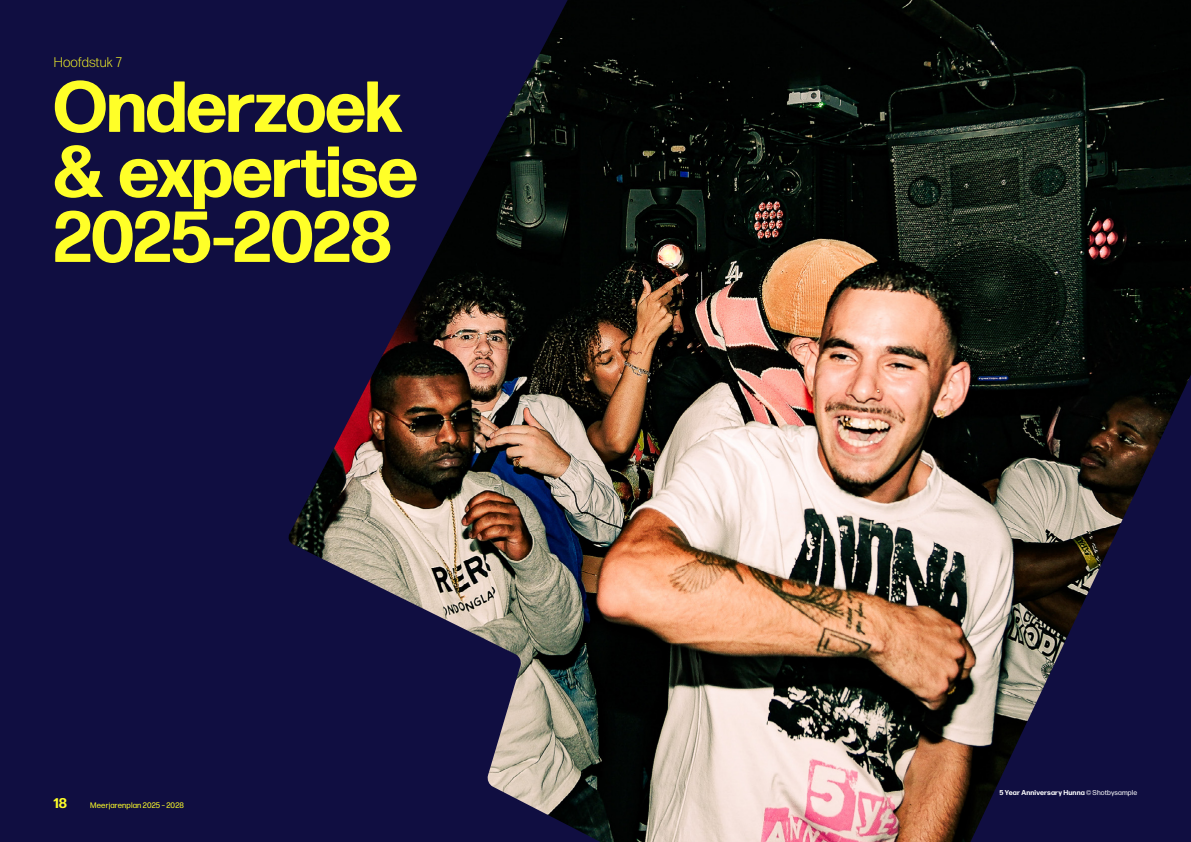
<style>
.page{position:relative;width:1191px;height:842px;background:#100e41}
.page>*{position:absolute;margin:0;border:0;box-sizing:border-box;transform-origin:0 0}
.t1{font:700 72px/65px "Forma DJR Display";color:#ffff28}
.t2{font:300 14px "Forma DJR Text";letter-spacing:.005em;color:#ffff28}
.t3{font:700 14px "Forma DJR Text";color:#ffff28}
.t4{font:8px "Forma DJR Text";letter-spacing:.015em;color:#ffff28}
.t5{font:700 7px "Forma DJR Text";letter-spacing:.025em;color:#fff}
.s1{font-weight:400}
</style>
<div class="page">
<img style="left:288px;top:0;width:903px;height:842px">
<h2 class="t2" style="left:54px;top:54px;width:69px">Hoofdstuk 7</h2>
<h1 class="t1" style="left:54px;top:73px;width:365px">Onderzoek &amp; expertise<br>2025-2028</h1>
<h2 class="t3" style="left:53px;top:794px;width:15px">18</h2>
<p class="t4" style="left:90px;top:800px;width:95px">Meerjarenplan 2025 – 2028</p>
<p class="t5" style="left:999px;top:788px;width:139px">5 Year Anniversary Hunna <span class="s1">© Shotbysample</span></p>
</div>
